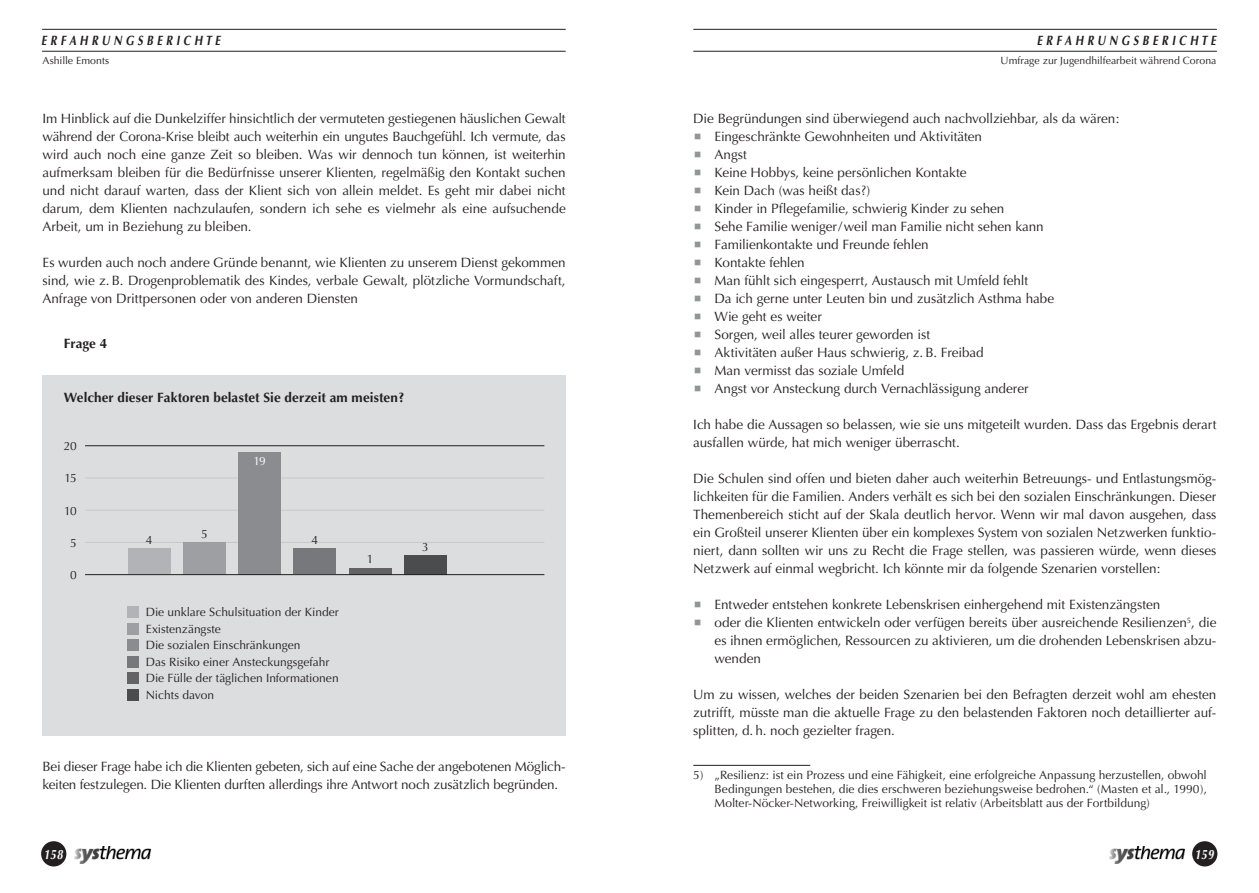
<style>
.page{position:relative;width:1259px;height:893px;background:#fff}
.page>*{position:absolute;margin:0;border:0;box-sizing:border-box;transform-origin:0 0}
.t1{font:13.5px/18px "Optima";letter-spacing:-.01em;color:#231f20;text-align:justify}
.t2{font:700 13.5px "Optima";letter-spacing:.005em;color:#231f20}
.t3{font:italic 700 13.5px "Optima";letter-spacing:.33em;color:#231f20;scale:.8 1}
.t4{font:italic 700 13.5px "Optima";letter-spacing:.05em;color:#fff;scale:.8 1}
.t5{font:12px/16.5px "Optima";letter-spacing:-.005em;color:#231f20}
.t6{font:12px "Optima";color:#fff}
.t7{font:10.5px "Optima";color:#231f20}
</style>
<div class="page">
<div style="left:43px;top:375px;width:523px;height:361px;background:#dcdddf"></div>
<hr style="left:42px;top:29px;width:524px;height:1px;background:#231f20">
<hr style="left:42px;top:51px;width:524px;height:1px;background:#231f20">
<hr style="left:693px;top:29px;width:523px;height:1px;background:#231f20">
<hr style="left:693px;top:51px;width:523px;height:1px;background:#231f20">
<img style="left:74px;top:846px;width:76px;height:18px">
<div style="left:41px;top:841px;width:25px;height:25px;background:#231f20;border-radius:50%"></div>
<img style="left:1109px;top:846px;width:76px;height:18px">
<div style="left:1192px;top:841px;width:25px;height:25px;background:#231f20;border-radius:50%"></div>
<hr style="left:85px;top:542px;width:459px;height:1px;background:#c7c8ca">
<hr style="left:85px;top:510px;width:459px;height:1px;background:#c7c8ca">
<hr style="left:85px;top:478px;width:459px;height:1px;background:#c7c8ca">
<div style="left:127px;top:606px;width:12px;height:12px;background:#b2b3b7"></div>
<div style="left:127px;top:623px;width:12px;height:12px;background:#9d9fa2"></div>
<div style="left:127px;top:639px;width:12px;height:12px;background:#8a8c8f"></div>
<div style="left:127px;top:656px;width:12px;height:11px;background:#76787b"></div>
<div style="left:127px;top:672px;width:12px;height:12px;background:#636366"></div>
<div style="left:127px;top:689px;width:12px;height:12px;background:#4b4c4d"></div>
<div style="left:128px;top:548px;width:42px;height:26px;background:#b2b3b7"></div>
<div style="left:183px;top:542px;width:43px;height:32px;background:#9d9fa2"></div>
<div style="left:238px;top:452px;width:43px;height:122px;background:#8a8c8f"></div>
<div style="left:294px;top:548px;width:42px;height:26px;background:#76787b"></div>
<div style="left:349px;top:568px;width:42px;height:6px;background:#636366"></div>
<div style="left:404px;top:555px;width:43px;height:19px;background:#4b4c4d"></div>
<hr style="left:85px;top:445px;width:459px;height:1px;background:#231f20">
<hr style="left:693px;top:765px;width:117px;height:1px;background:#231f20">
<hr style="left:85px;top:574px;width:459px;height:1px;background:#231f20">
<p class="t3" style="left:41px;top:32px;width:225px">ERFAHRUNGSBERICHTE</p>
<p class="t7" style="left:43px;top:55px;width:68px">Ashille Emonts</p>
<p class="t1" style="left:43px;top:110px;width:525px">Im Hinblick auf die Dunkelziffer hinsichtlich der vermuteten gestiegenen häuslichen Gewalt während der Corona-Krise bleibt auch weiterhin ein ungutes Bauchgefühl. Ich vermute, das wird auch noch eine ganze Zeit so bleiben. Was wir dennoch tun können, ist weiterhin aufmerksam bleiben für die Bedürfnisse unserer Klienten, regelmäßig den Kontakt suchen und nicht darauf warten, dass der Klient sich von allein meldet. Es geht mir dabei nicht darum, dem Klienten nachzulaufen, sondern ich sehe es vielmehr als eine aufsuchende Arbeit, um in Beziehung zu bleiben.</p>
<p class="t1" style="left:43px;top:254px;width:524px">Es wurden auch noch andere Gründe benannt, wie Klienten zu unserem Dienst gekommen sind, wie z. B. Drogenproblematik des Kindes, verbale Gewalt, plötzliche Vormundschaft, Anfrage von Drittpersonen oder von anderen Diensten</p>
<p class="t2" style="left:64px;top:336px;width:45px">Frage 4</p>
<p class="t2" style="left:64px;top:390px;width:342px">Welcher dieser Faktoren belastet Sie derzeit am meisten?</p>
<p class="t5" style="left:64px;top:438px;width:15px">20</p>
<p class="t5" style="left:65px;top:470px;width:14px">15</p>
<p class="t5" style="left:64px;top:502px;width:14px">10</p>
<p class="t5" style="left:70px;top:534px;width:8px">5</p>
<p class="t5" style="left:70px;top:567px;width:8px">0</p>
<p class="t5" style="left:146px;top:532px;width:8px">4</p>
<p class="t5" style="left:201px;top:526px;width:8px">5</p>
<p class="t6" style="left:253px;top:454px;width:14px">19</p>
<p class="t5" style="left:311px;top:532px;width:8px">4</p>
<p class="t5" style="left:146px;top:604px;width:195px">Die unklare Schulsituation der Kinder<br>Existenzängste<br>Die sozialen Einschränkungen<br>Das Risiko einer Ansteckungsgefahr<br>Die Fülle der täglichen Informationen<br>Nichts davon</p>
<p class="t5" style="left:367px;top:551px;width:8px">1</p>
<p class="t5" style="left:422px;top:538px;width:8px">3</p>
<p class="t1" style="left:43px;top:758px;width:524px">Bei dieser Frage habe ich die Klienten gebeten, sich auf eine Sache der angebotenen Möglich&shy;keiten festzulegen. Die Klienten durften allerdings ihre Antwort noch zusätzlich begründen.</p>
<p class="t3" style="left:1036px;top:32px;width:225px">ERFAHRUNGSBERICHTE</p>
<p class="t7" style="left:1000px;top:55px;width:217px">Umfrage zur Jugendhilfearbeit während Corona</p>
<p class="t1" style="left:714px;top:110px;width:406px;text-align:left;text-indent:-21px">Die Begründungen sind überwiegend auch nachvollziehbar, als da wären:<br>Eingeschränkte Gewohnheiten und Aktivitäten<br>Angst<br>Keine Hobbys, keine persönlichen Kontakte<br>Kein Dach (was heißt das?)<br>Kinder in Pflegefamilie, schwierig Kinder zu sehen<br>Sehe Familie weniger/weil man Familie nicht sehen kann Familienkontakte und Freunde fehlen<br>Kontakte fehlen<br>Man fühlt sich eingesperrt, Austausch mit Umfeld fehlt<br>Da ich gerne unter Leuten bin und zusätzlich Asthma habe<br>Wie geht es weiter<br>Sorgen, weil alles teurer geworden ist<br>Aktivitäten außer Haus schwierig, z. B. Freibad<br>Man vermisst das soziale Umfeld<br>Angst vor Ansteckung durch Vernachlässigung anderer</p>
<p class="t1" style="left:693px;top:416px;width:525px">Ich habe die Aussagen so belassen, wie sie uns mitgeteilt wurden. Dass das Ergebnis derart ausfallen würde, hat mich weniger überrascht.</p>
<p class="t1" style="left:693px;top:470px;width:525px">Die Schulen sind offen und bieten daher auch weiterhin Betreuungs- und Entlastungsmög&shy;lichkeiten für die Familien. Anders verhält es sich bei den sozialen Einschränkungen. Dieser Themenbereich sticht auf der Skala deutlich hervor. Wenn wir mal davon ausgehen, dass ein Großteil unserer Klienten über ein komplexes System von sozialen Netzwerken funktio&shy;niert, dann sollten wir uns zu Recht die Frage stellen, was passieren würde, wenn dieses Netzwerk auf einmal wegbricht. Ich könnte mir da folgende Szenarien vorstellen:</p>
<p class="t1" style="left:714px;top:596px;width:503px;text-align:left">Entweder entstehen konkrete Lebenskrisen einhergehend mit Existenzängsten<br>oder die Klienten entwickeln oder verfügen bereits über ausreichende Resilienzen<sup>5</sup>, die es ihnen ermöglichen, Ressourcen zu aktivieren, um die drohenden Lebenskrisen abzu&shy;wenden</p>
<p class="t1" style="left:693px;top:686px;width:525px">Um zu wissen, welches der beiden Szenarien bei den Befragten derzeit wohl am ehesten zutrifft, müsste man die aktuelle Frage zu den belastenden Faktoren noch detaillierter auf&shy;splitten, d. h. noch gezielter fragen.</p>
<p class="t5" style="left:714px;top:768px;width:494px;line-height:14.2px;text-align:justify;text-indent:-21px">5) „Resilienz: ist ein Prozess und eine Fähigkeit, eine erfolgreiche Anpassung herzustellen, obwohl Bedingungen bestehen, die dies erschweren beziehungsweise bedrohen.“ (Masten et al., 1990), Molter-Nöcker-Networking, Freiwilligkeit ist relativ (Arbeitsblatt aus der Fortbildung)</p>
<p class="t4" style="left:44px;top:846px;width:25px">158</p>
<p class="t4" style="left:1194px;top:846px;width:25px">159</p>
</div>
